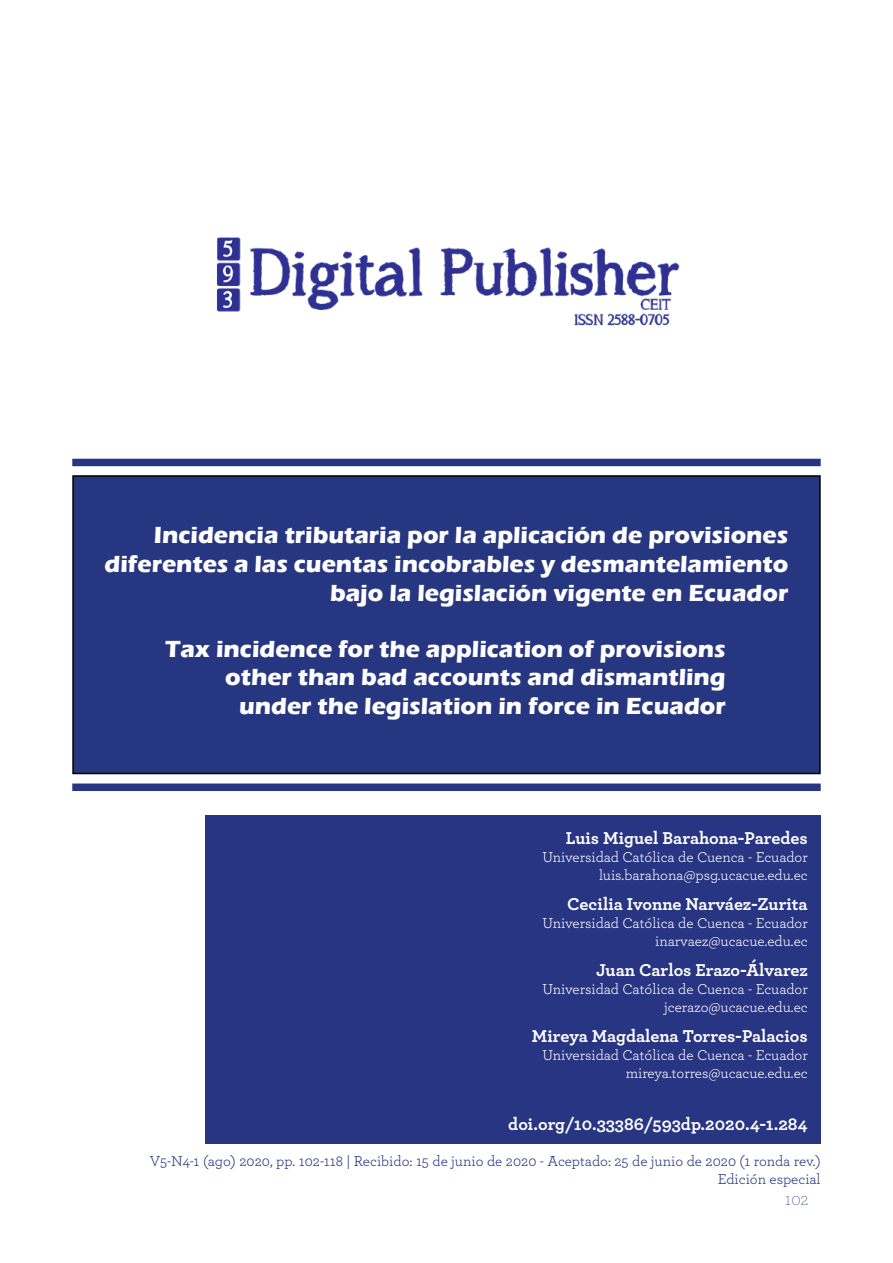
<style>
.page{position:relative;width:893px;height:1263px;background:#fff}
.page>*{position:absolute;margin:0;border:0;box-sizing:border-box;transform-origin:0 0}
.t1{font:700 24px/28.8px "Eras ITC";color:#fff;text-align:right}
.t2{font:700 18px "Archer";color:#fff}
.t3{font:200 18px "Archer";color:#283583}
.t4{font:15px/18px "Archer";color:#fff;text-align:right}
.t5{font:15px/18px "Archer";color:#283583;text-align:right}
</style>
<div class="page">
<img style="left:217px;top:237px;width:463px;height:89px">
<div style="left:72px;top:459px;width:749px;height:7px;background:#283583"></div>
<div style="left:72px;top:783px;width:749px;height:8px;background:#283583"></div>
<div style="left:73px;top:476px;width:747px;height:297px;background:#273680"></div>
<div style="left:72px;top:475px;width:749px;height:299px;border:2px solid #000"></div>
<div style="left:205px;top:815px;width:615px;height:329px;background:#283583"></div>
<h1 class="t1" style="left:105px;top:521px;width:685px">Incidencia tributaria por la aplicación de provisiones diferentes a las cuentas incobrables y desmantelamiento bajo la legislación vigente en Ecuador</h1>
<h1 class="t1" style="left:165px;top:634px;width:562px">Tax incidence for the application of provisions other than bad accounts and dismantling under the legislation in force in Ecuador</h1>
<p class="t2" style="left:566px;top:824px;width:243px">Luis Miguel Barahona-Paredes</p>
<p class="t4" style="left:542px;top:847px;width:267px">Universidad Católica de Cuenca - Ecuador luis.barahona@psg.ucacue.edu.ec</p>
<p class="t2" style="left:567px;top:890px;width:242px">Cecilia Ivonne Narváez-Zurita</p>
<p class="t4" style="left:542px;top:913px;width:267px">Universidad Católica de Cuenca - Ecuador inarvaez@ucacue.edu.ec</p>
<p class="t2" style="left:596px;top:956px;width:213px">Juan Carlos Erazo-Álvarez</p>
<p class="t4" style="left:542px;top:979px;width:267px">Universidad Católica de Cuenca - Ecuador jcerazo@ucacue.edu.ec</p>
<p class="t2" style="left:532px;top:1022px;width:277px">Mireya Magdalena Torres-Palacios</p>
<p class="t4" style="left:542px;top:1045px;width:267px">Universidad Católica de Cuenca - Ecuador mireya.torres@ucacue.edu.ec</p>
<p class="t2" style="left:508px;top:1110px;width:301px">doi.org/10.33386/593dp.2020.4-1.284</p>
<p class="t5" style="left:150px;top:1151px;width:672px">V5-N4-1 (ago) 2020, pp. 102-118 | Recibido: 15 de junio de 2020 - Aceptado: 25 de junio de 2020 (1 ronda rev.)<br>Edición especial</p>
<p class="t3" style="left:785px;top:1188px;width:25px">102</p>
</div>
